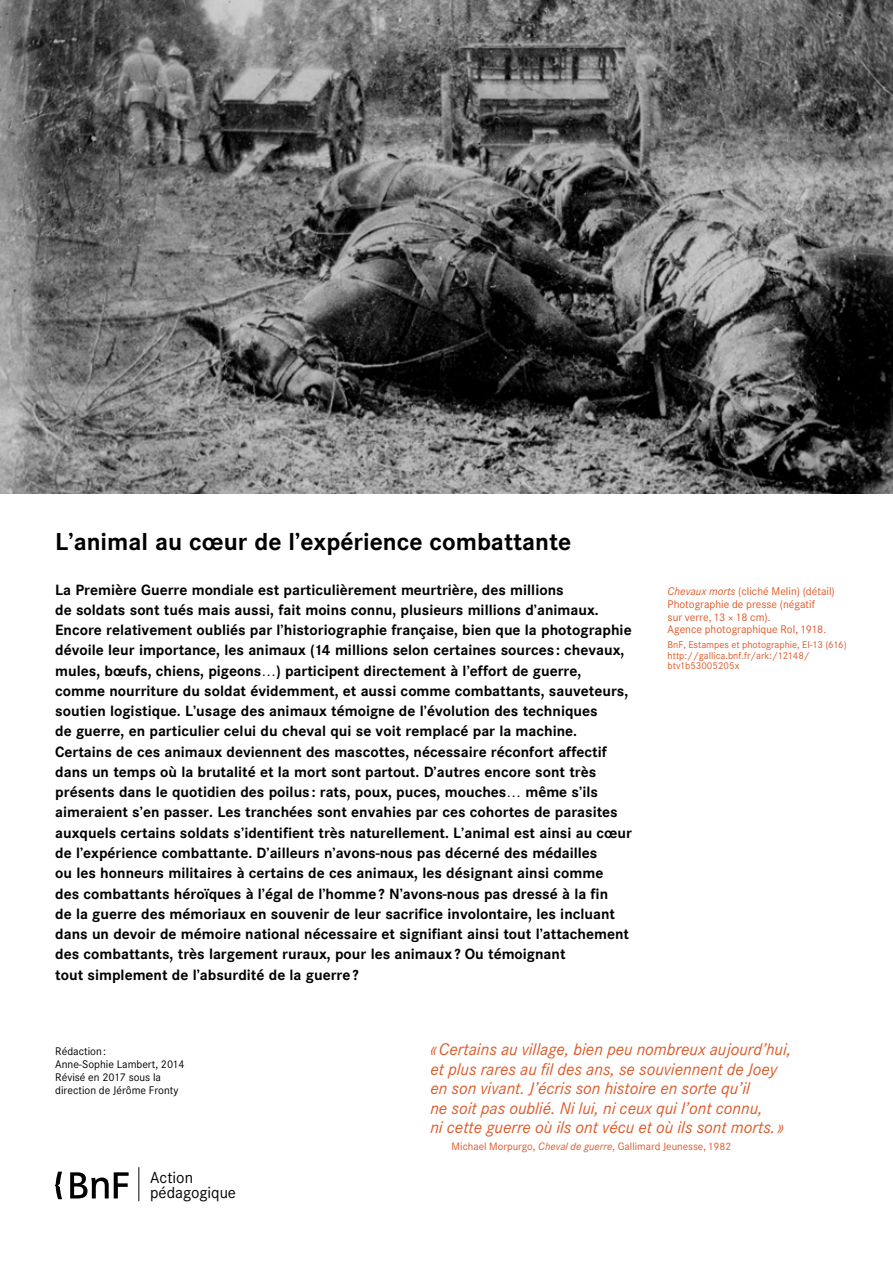
<style>
.page{position:relative;width:893px;height:1263px;background:#fff}
.page>*{position:absolute;margin:0;border:0;box-sizing:border-box;transform-origin:0 0}
.t1{font:700 24px "Corporate SBQ3";color:#000}
.t2{font:italic 16.5px/19.5px "Corporate SBQ3";color:#dd5928}
.t3{font:15.75px/15px "Corporate SBQ3";color:#000}
.t4{font:700 14.7px/20.2px "Corporate SBQ3";color:#000}
.t5{font:10.8px/12.8px "Corporate SBQ3";color:#dd5928}
.t6{font:10.8px/12.8px "Corporate SBQ3";color:#000}
.t7{font:10.5px "Corporate SBQ3";color:#dd5928}
.t8{font:9.75px/10.5px "Corporate SBQ3";color:#dd5928}
.s1{font-style:italic}
.s2{font-family:"Vista Sans"}
</style>
<div class="page">
<img style="left:0;top:0;width:893px;height:493px">
<hr style="left:139px;top:1167px;width:1px;height:34px;background:#000">
<svg style="left:55px;top:1171px;width:74px;height:28px"></svg>
<h1 class="t1" style="left:55px;top:527px;width:518px">L’animal au cœur de l’expérience combattante</h1>
<p class="t4" style="left:55px;top:580px;width:578px">La Première Guerre mondiale est particulièrement meurtrière, des millions<br>de soldats sont tués mais aussi, fait moins connu, plusieurs millions d’animaux.<br>Encore relativement oubliés par l’historiographie française, bien que la photographie dévoile leur importance, les animaux (14 millions selon certaines sources: chevaux, mules, bœufs, chiens, pigeons…) participent directement à l’effort de guerre, comme nourriture du soldat évidemment, et aussi comme combattants, sauveteurs, soutien logistique. L’usage des animaux témoigne de l’évolution des techniques<br>de guerre, en particulier celui du cheval qui se voit remplacé par la machine.<br>Certains de ces animaux deviennent des mascottes, nécessaire réconfort affectif dans un temps où la brutalité et la mort sont partout. D’autres encore sont très présents dans le quotidien des poilus: rats, poux, puces, mouches… même s’ils aimeraient s’en passer. Les tranchées sont envahies par ces cohortes de parasites auxquels certains soldats s’identifient très naturellement. L’animal est ainsi au cœur de l’expérience combattante. D’ailleurs n’avons-nous pas décerné des médailles<br>ou les honneurs militaires à certains de ces animaux, les désignant ainsi comme<br>des combattants héroïques à l’égal de l’homme? N’avons-nous pas dressé à la fin<br>de la guerre des mémoriaux en souvenir de leur sacrifice involontaire, les incluant dans un devoir de mémoire national nécessaire et signifiant ainsi tout l’attachement des combattants, très largement ruraux, pour les animaux? Ou témoignant<br>tout simplement de l’absurdité de la guerre?</p>
<p class="t5" style="left:668px;top:585px;width:169px"><span class="s1">Chevaux morts</span> (cliché Melin) (détail)<br>Photographie de presse (négatif<br>sur verre, 13 <span class="s2">×</span> 18 cm).<br>Agence photographique Rol, 1918.</p>
<p class="t8" style="left:668px;top:640px;width:181px">BnF, Estampes et photographie, EI-13 (616) http://gallica.bnf.fr/ark:/12148/ btv1b53005205x</p>
<p class="t6" style="left:55px;top:1045px;width:131px">Rédaction :<br>Anne-Sophie Lambert, 2014<br>Révisé en 2017 sous la direction de Jérôme Fronty</p>
<p class="t3" style="left:150px;top:1170px;width:88px">Action pédagogique</p>
<p class="t2" style="left:430px;top:1040px;width:362px">«Certains au village, bien peu nombreux aujourd’hui, et plus rares au fil des ans, se souviennent de Joey en son vivant. J’écris son histoire en sorte qu’il<br>ne soit pas oublié. Ni lui, ni ceux qui l’ont connu,<br>ni cette guerre où ils ont vécu et où ils sont morts.»</p>
<p class="t7" style="left:452px;top:1140px;width:281px">Michael Morpurgo, <span class="s1">Cheval de guerre</span>, Gallimard Jeunesse, 1982</p>
</div>
